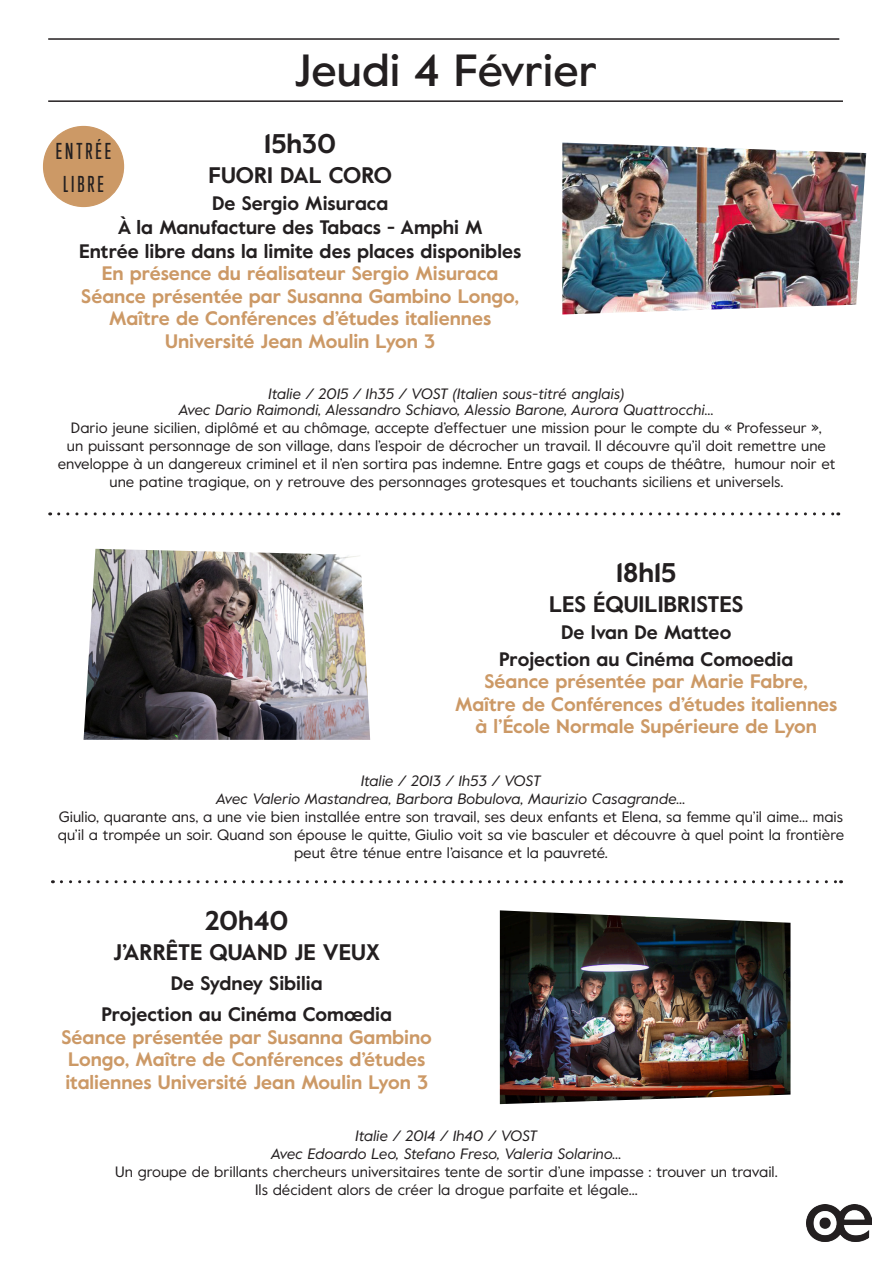
<style>
.page{position:relative;width:893px;height:1263px;background:#fff}
.page>*{position:absolute;margin:0;border:0;box-sizing:border-box;transform-origin:0 0}
.t1{font:500 45px "Value";color:#231f20}
.t2{font:700 27px "Value";color:#231f20}
.t3{font:700 22.5px "Value";color:#231f20}
.t4{font:500 21px/33px "Trump Gothic Pro";letter-spacing:.14em;color:#231f20;text-align:center}
.t5{font:700 19.5px/22.5px "Value";color:#c96;text-align:center}
.t6{font:700 19.5px "Value";color:#231f20}
.t7{font:15px/18px "Value";color:#231f20;text-align:center}
.t8{font:italic 15px "Value";color:#231f20}
</style>
<div class="page">
<hr style="left:48px;top:38px;width:791px;height:2px;background:#231f20">
<hr style="left:48px;top:100px;width:795px;height:2px;background:#231f20">
<img style="left:562px;top:143px;width:304px;height:171px">
<img style="left:84px;top:549px;width:286px;height:191px">
<img style="left:500px;top:910px;width:290px;height:194px">
<svg style="left:59px;top:512px;width:780px;height:3px"></svg>
<svg style="left:61px;top:880px;width:780px;height:3px"></svg>
<img style="left:807px;top:1204px;width:65px;height:37px">
<div style="left:44px;top:126px;width:80px;height:80px;background:#c96;border-radius:50%"></div>
<div style="left:43px;top:126px;width:81px;height:81px;border:1px solid #c96;border-radius:50%"></div>
<p class="t1" style="left:294px;top:39px;width:305px">Jeudi 4 Février</p>
<p class="t2" style="left:264px;top:124px;width:73px">15h30</p>
<p class="t3" style="left:208px;top:159px;width:185px">FUORI DAL CORO</p>
<p class="t6" style="left:212px;top:189px;width:178px">De Sergio Misuraca</p>
<p class="t6" style="left:118px;top:213px;width:367px">À la Manufacture des Tabacs - Amphi M</p>
<p class="t6" style="left:79px;top:237px;width:443px">Entrée libre dans la limite des places disponibles</p>
<p class="t5" style="left:102px;top:262px;width:398px">En présence du réalisateur Sergio Misuraca</p>
<p class="t5" style="left:81px;top:284px;width:439px">Séance présentée par Susanna Gambino Longo,</p>
<p class="t5" style="left:109px;top:307px;width:384px">Maître de Conférences d’études italiennes<br>Université Jean Moulin Lyon 3</p>
<p class="t8" style="left:269px;top:383px;width:357px">Italie / 2015 / 1h35 / VOST (Italien sous-titré anglais)</p>
<p class="t8" style="left:179px;top:400px;width:537px">Avec Dario Raimondi, Alessandro Schiavo, Alessio Barone, Aurora Quattrocchi...</p>
<p class="t7" style="left:71px;top:419px;width:752px">Dario jeune sicilien, diplômé et au chômage, accepte d’effectuer une mission pour le compte du « Professeur »,</p>
<p class="t7" style="left:58px;top:437px;width:779px">un puissant personnage de son village, dans l’espoir de décrocher un travail. Il découvre qu’il doit remettre une enveloppe à un dangereux criminel et il n’en sortira pas indemne. Entre gags et coups de théâtre, humour noir et une patine tragique, on y retrouve des personnages grotesques et touchants siciliens et universels.</p>
<p class="t4" style="left:56px;top:135px;width:57px">ENTRÉE<br>LIBRE</p>
<p class="t2" style="left:616px;top:554px;width:62px">18h15</p>
<p class="t3" style="left:549px;top:588px;width:196px">LES ÉQUILIBRISTES</p>
<p class="t6" style="left:561px;top:619px;width:172px">De Ivan De Matteo</p>
<p class="t6" style="left:499px;top:646px;width:296px">Projection au Cinéma Comoedia</p>
<p class="t5" style="left:485px;top:670px;width:325px">Séance présentée par Marie Fabre,</p>
<p class="t5" style="left:455px;top:693px;width:384px">Maître de Conférences d’études italiennes à l’École Normale Supérieure de Lyon</p>
<p class="t8" style="left:361px;top:770px;width:182px">Italie / 2013 / 1h53 / VOST</p>
<p class="t8" style="left:216px;top:788px;width:471px">Avec Valerio Mastandrea, Barbora Bobulova, Maurizio Casagrande...</p>
<p class="t7" style="left:58px;top:807px;width:788px">Giulio, quarante ans, a une vie bien installée entre son travail, ses deux enfants et Elena, sa femme qu’il aime... mais qu’il a trompée un soir. Quand son épouse le quitte, Giulio voit sa vie basculer et découvre à quel point la frontière peut être ténue entre l’aisance et la pauvreté.</p>
<p class="t2" style="left:205px;top:902px;width:85px">20h40</p>
<p class="t3" style="left:113px;top:936px;width:269px">J’ARRÊTE QUAND JE VEUX</p>
<p class="t6" style="left:171px;top:969px;width:153px">De Sydney Sibilia</p>
<p class="t6" style="left:101px;top:1001px;width:292px">Projection au Cinéma Comœdia</p>
<p class="t5" style="left:62px;top:1026px;width:372px;text-align:left">Séance présentée par Susanna Gambino<br>Longo, Maître de Conférences d’études italiennes Université Jean Moulin Lyon 3</p>
<p class="t8" style="left:356px;top:1125px;width:184px">Italie / 2014 / 1h40 / VOST</p>
<p class="t8" style="left:271px;top:1143px;width:352px">Avec Edoardo Leo, Stefano Freso, Valeria Solarino...</p>
<p class="t7" style="left:115px;top:1162px;width:664px">Un groupe de brillants chercheurs universitaires tente de sortir d’une impasse : trouver un travail.</p>
<p class="t7" style="left:255px;top:1180px;width:384px">Ils décident alors de créer la drogue parfaite et légale...</p>
</div>
